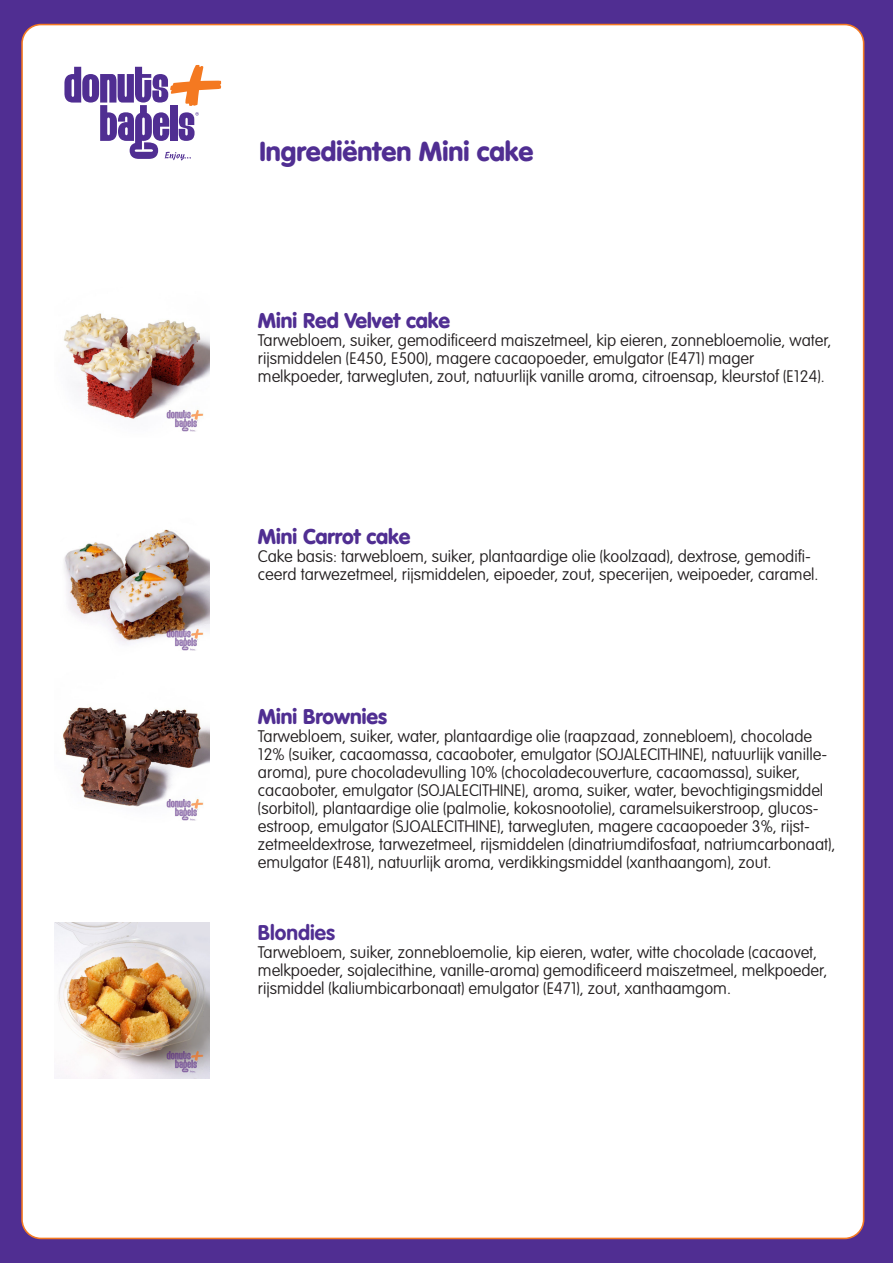
<style>
.page{position:relative;width:893px;height:1263px;background:#502e92}
.page>*{position:absolute;margin:0;border:0;box-sizing:border-box;transform-origin:0 0}
.t1{font:900 27px "VAG Rounded";color:#502e92}
.t2{font:900 21px "VAG Rounded";color:#502e92}
.t3{font:700 21px "VAG Rounded";color:#502e92}
.t4{font:100 16.5px/18px "VAG Rounded";color:#231f20}
</style>
<div class="page">
<div style="left:22px;top:25px;width:842px;height:1213px;background:#fff;border-radius:19px"></div>
<svg style="left:64px;top:65px;width:157px;height:95px"></svg>
<img style="left:63px;top:313px;width:146px;height:119px">
<img style="left:64px;top:529px;width:145px;height:122px">
<img style="left:63px;top:706px;width:146px;height:115px">
<img style="left:54px;top:923px;width:155px;height:155px">
<p class="t1" style="left:259px;top:135px;width:276px">Ingrediënten Mini cake</p>
<p class="t2" style="left:258px;top:308px;width:194px">Mini Red Velvet cake</p>
<p class="t4" style="left:258px;top:332px;width:575px">Tarwebloem, suiker, gemodificeerd maiszetmeel, kip eieren, zonnebloemolie, water, rijsmiddelen (E450, E500), magere cacaopoeder, emulgator (E471) mager</p>
<p class="t4" style="left:258px;top:368px;width:568px">melkpoeder, tarwegluten, zout, natuurlijk vanille aroma, citroensap, kleurstof (E124).</p>
<p class="t2" style="left:258px;top:524px;width:154px">Mini Carrot cake</p>
<p class="t4" style="left:258px;top:548px;width:562px">Cake basis: tarwebloem, suiker, plantaardige olie (koolzaad), dextrose, gemodifi&shy;ceerd tarwezetmeel, rijsmiddelen, eipoeder, zout, specerijen, weipoeder, caramel.</p>
<p class="t2" style="left:258px;top:704px;width:131px">Mini Brownies</p>
<p class="t4" style="left:258px;top:728px;width:571px">Tarwebloem, suiker, water, plantaardige olie (raapzaad, zonnebloem), chocolade<br>12% (suiker, cacaomassa, cacaoboter, emulgator (SOJALECITHINE), natuurlijk vanille-</p>
<p class="t4" style="left:258px;top:764px;width:567px">aroma), pure chocoladevulling 10% (chocoladecouverture, cacaomassa), suiker, cacaoboter, emulgator (SOJALECITHINE), aroma, suiker, water, bevochtigingsmiddel (sorbitol), plantaardige olie (palmolie, kokosnootolie), caramelsuikerstroop, glucos&shy;estroop, emulgator (SJOALECITHINE), tarwegluten, magere cacaopoeder 3%, rijst-</p>
<p class="t4" style="left:258px;top:836px;width:579px">zetmeeldextrose, tarwezetmeel, rijsmiddelen (dinatriumdifosfaat, natriumcarbonaat), emulgator (E481), natuurlijk aroma, verdikkingsmiddel (xanthaangom), zout.</p>
<p class="t3" style="left:258px;top:921px;width:79px">Blondies</p>
<p class="t4" style="left:258px;top:944px;width:571px">Tarwebloem, suiker, zonnebloemolie, kip eieren, water, witte chocolade (cacaovet, melkpoeder, sojalecithine, vanille-aroma) gemodificeerd maiszetmeel, melkpoeder, rijsmiddel (kaliumbicarbonaat) emulgator (E471), zout, xanthaamgom.</p>
</div>
